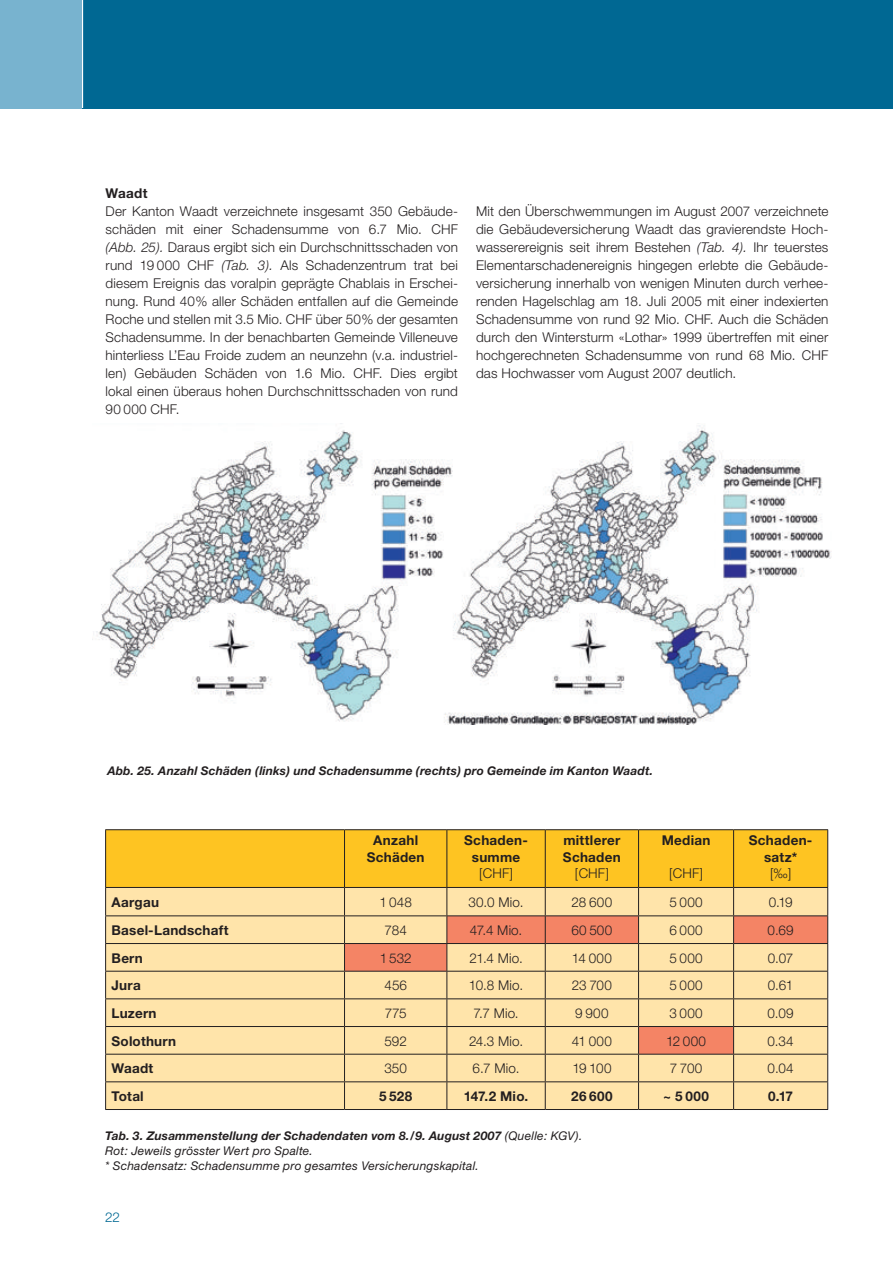
<style>
.page{position:relative;width:893px;height:1263px;background:#fff}
.page>*{position:absolute;margin:0;border:0;box-sizing:border-box;transform-origin:0 0}
.t1{font:300 13.5px/18px "Helvetica Neue";letter-spacing:.01em;color:#231f20;text-align:justify}
.t2{font:700 13.5px/16.5px "Helvetica Neue";letter-spacing:.02em;color:#231f20;text-align:center}
.t3{font:300 13.5px "Helvetica Neue";color:#006893}
.t4{font:italic 12px/15px "Helvetica Neue";letter-spacing:.02em;color:#231f20}
.t5{font:italic 700 12px "Helvetica Neue";letter-spacing:.01em;color:#231f20}
.s1{font-style:italic}
.s2{font-weight:700}
</style>
<div class="page">
<div style="left:77px;top:0;width:816px;height:108px;background:#006893"></div>
<hr style="left:82px;top:0;width:1px;height:108px;background:#fff">
<div style="left:0;top:0;width:82px;height:108px;background:#78b3cf"></div>
<img style="left:92px;top:423px;width:740px;height:301px">
<hr style="left:105px;top:829px;width:240px;height:1px;background:#231f20">
<hr style="left:345px;top:829px;width:102px;height:1px;background:#231f20">
<hr style="left:447px;top:829px;width:98px;height:1px;background:#231f20">
<hr style="left:545px;top:829px;width:94px;height:1px;background:#231f20">
<hr style="left:639px;top:829px;width:95px;height:1px;background:#231f20">
<hr style="left:734px;top:829px;width:94px;height:1px;background:#231f20">
<hr style="left:105px;top:1109px;width:240px;height:1px;background:#231f20">
<hr style="left:345px;top:1109px;width:102px;height:1px;background:#231f20">
<hr style="left:447px;top:1109px;width:98px;height:1px;background:#231f20">
<hr style="left:545px;top:1109px;width:94px;height:1px;background:#231f20">
<hr style="left:639px;top:1109px;width:95px;height:1px;background:#231f20">
<hr style="left:734px;top:1109px;width:94px;height:1px;background:#231f20">
<svg style="left:105px;top:830px;width:723px;height:279px;background:#f5d085"></svg>
<hr style="left:447px;top:943px;width:98px;height:1px;background:#231f20">
<p class="t2" style="left:106px;top:185px;width:43px">Waadt</p>
<p class="t1" style="left:106px;top:202px;width:354px">Der Kanton Waadt verzeichnete insgesamt 350 Gebäude&shy;schäden mit einer Schadensumme von 6.7 Mio. CHF <span class="s1">(Abb. 25).</span> Daraus ergibt sich ein Durchschnittsschaden von rund 19 000 CHF <span class="s1">(Tab. 3).</span> Als Schadenzentrum trat bei diesem Ereignis das voralpin geprägte Chablais in Erschei&shy;nung. Rund 40% aller Schäden entfallen auf die Gemeinde Roche und stellen mit 3.5 Mio. CHF über 50% der gesamten Schadensumme. In der benachbarten Gemeinde Villeneuve hinterliess L’Eau Froide zudem an neunzehn (v.a. industriel&shy;len) Gebäuden Schäden von 1.6 Mio. CHF. Dies ergibt lokal einen überaus hohen Durchschnittsschaden von rund 90 000 CHF.</p>
<p class="t1" style="left:476px;top:202px;width:354px">Mit den Überschwemmungen im August 2007 verzeichnete die Gebäudeversicherung Waadt das gravierendste Hoch&shy;wasserereignis seit ihrem Bestehen <span class="s1">(Tab. 4).</span> Ihr teuerstes Elementarschadenereignis hingegen erlebte die Gebäude&shy;versicherung innerhalb von wenigen Minuten durch verhee&shy;renden Hagelschlag am 18. Juli 2005 mit einer indexierten Schadensumme von rund 92 Mio. CHF. Auch die Schäden durch den Wintersturm «Lothar» 1999 übertreffen mit einer hochgerechneten Schadensumme von rund 68 Mio. CHF das Hochwasser vom August 2007 deutlich.</p>
<p class="t5" style="left:107px;top:763px;width:547px">Abb. 25. Anzahl Schäden (links) und Schadensumme (rechts) pro Gemeinde im Kanton Waadt.</p>
<p class="t2" style="left:367px;top:832px;width:59px">Anzahl<br>Schäden</p>
<p class="t2" style="left:464px;top:832px;width:65px">Schaden&shy;summe</p>
<p class="t1" style="left:479px;top:864px;width:36px">[CHF]</p>
<p class="t2" style="left:563px;top:832px;width:59px;text-align:left">mittlerer<br>Schaden</p>
<p class="t1" style="left:575px;top:864px;width:36px">[CHF]</p>
<p class="t2" style="left:662px;top:832px;width:50px">Median</p>
<p class="t1" style="left:669px;top:864px;width:36px">[CHF]</p>
<p class="t2" style="left:749px;top:832px;width:65px">Schaden&shy;satz*</p>
<p class="t1" style="left:770px;top:864px;width:23px">[‰]</p>
<p class="t2" style="left:112px;top:893px;width:49px">Aargau</p>
<p class="t1" style="left:380px;top:892px;width:34px">1 048</p>
<p class="t1" style="left:469px;top:892px;width:56px">30.0 Mio.</p>
<p class="t1" style="left:572px;top:892px;width:42px">28 600</p>
<p class="t1" style="left:669px;top:892px;width:35px">5 000</p>
<p class="t1" style="left:769px;top:892px;width:25px">0.19</p>
<p class="t2" style="left:112px;top:921px;width:118px">Basel-Landschaft</p>
<p class="t1" style="left:385px;top:921px;width:24px">784</p>
<p class="t1" style="left:470px;top:921px;width:54px">47.4 Mio.</p>
<p class="t1" style="left:571px;top:921px;width:42px">60 500</p>
<p class="t1" style="left:669px;top:921px;width:35px">6 000</p>
<p class="t1" style="left:768px;top:921px;width:28px">0.69</p>
<p class="t2" style="left:112px;top:949px;width:33px">Bern</p>
<p class="t1" style="left:380px;top:948px;width:34px">1 532</p>
<p class="t1" style="left:469px;top:948px;width:55px">21.4 Mio.</p>
<p class="t1" style="left:572px;top:948px;width:41px">14 000</p>
<p class="t1" style="left:669px;top:948px;width:35px">5 000</p>
<p class="t1" style="left:768px;top:948px;width:27px">0.07</p>
<p class="t2" style="left:112px;top:977px;width:31px">Jura</p>
<p class="t1" style="left:384px;top:976px;width:24px">456</p>
<p class="t1" style="left:469px;top:976px;width:56px">10.8 Mio.</p>
<p class="t1" style="left:572px;top:976px;width:42px">23 700</p>
<p class="t1" style="left:669px;top:976px;width:35px">5 000</p>
<p class="t1" style="left:768px;top:976px;width:27px">0.61</p>
<p class="t2" style="left:112px;top:1004px;width:46px">Luzern</p>
<p class="t1" style="left:385px;top:1004px;width:23px">775</p>
<p class="t1" style="left:473px;top:1004px;width:47px">7.7 Mio.</p>
<p class="t1" style="left:575px;top:1004px;width:35px">9 900</p>
<p class="t1" style="left:669px;top:1004px;width:35px">3 000</p>
<p class="t1" style="left:768px;top:1004px;width:28px">0.09</p>
<p class="t2" style="left:112px;top:1032px;width:66px">Solothurn</p>
<p class="t1" style="left:384px;top:1031px;width:24px">592</p>
<p class="t1" style="left:469px;top:1031px;width:56px">24.3 Mio.</p>
<p class="t1" style="left:572px;top:1031px;width:41px">41 000</p>
<p class="t1" style="left:666px;top:1031px;width:42px">12 000</p>
<p class="t1" style="left:768px;top:1031px;width:28px">0.34</p>
<p class="t2" style="left:112px;top:1060px;width:43px">Waadt</p>
<p class="t1" style="left:384px;top:1059px;width:24px">350</p>
<p class="t1" style="left:473px;top:1059px;width:48px">6.7 Mio.</p>
<p class="t1" style="left:572px;top:1059px;width:41px">19 100</p>
<p class="t1" style="left:670px;top:1059px;width:34px">7 700</p>
<p class="t1" style="left:768px;top:1059px;width:28px">0.04</p>
<p class="t2" style="left:112px;top:1087px;width:34px">Total</p>
<p class="t2" style="left:379px;top:1087px;width:35px">5 528</p>
<p class="t2" style="left:464px;top:1087px;width:66px">147.2 Mio.</p>
<p class="t2" style="left:571px;top:1087px;width:43px">26 600</p>
<p class="t2" style="left:663px;top:1087px;width:47px">~ 5 000</p>
<p class="t2" style="left:768px;top:1087px;width:26px">0.17</p>
<p class="t4" style="left:105px;top:1128px;width:479px"><span class="s2">Tab. 3. Zusammenstellung der Schadendaten vom 8./9. August 2007</span> (Quelle: KGV).<br>Rot: Jeweils grösster Wert pro Spalte.<br>* Schadensatz: Schadensumme pro gesamtes Versicherungskapital.</p>
<p class="t3" style="left:105px;top:1209px;width:17px">22</p>
</div>
